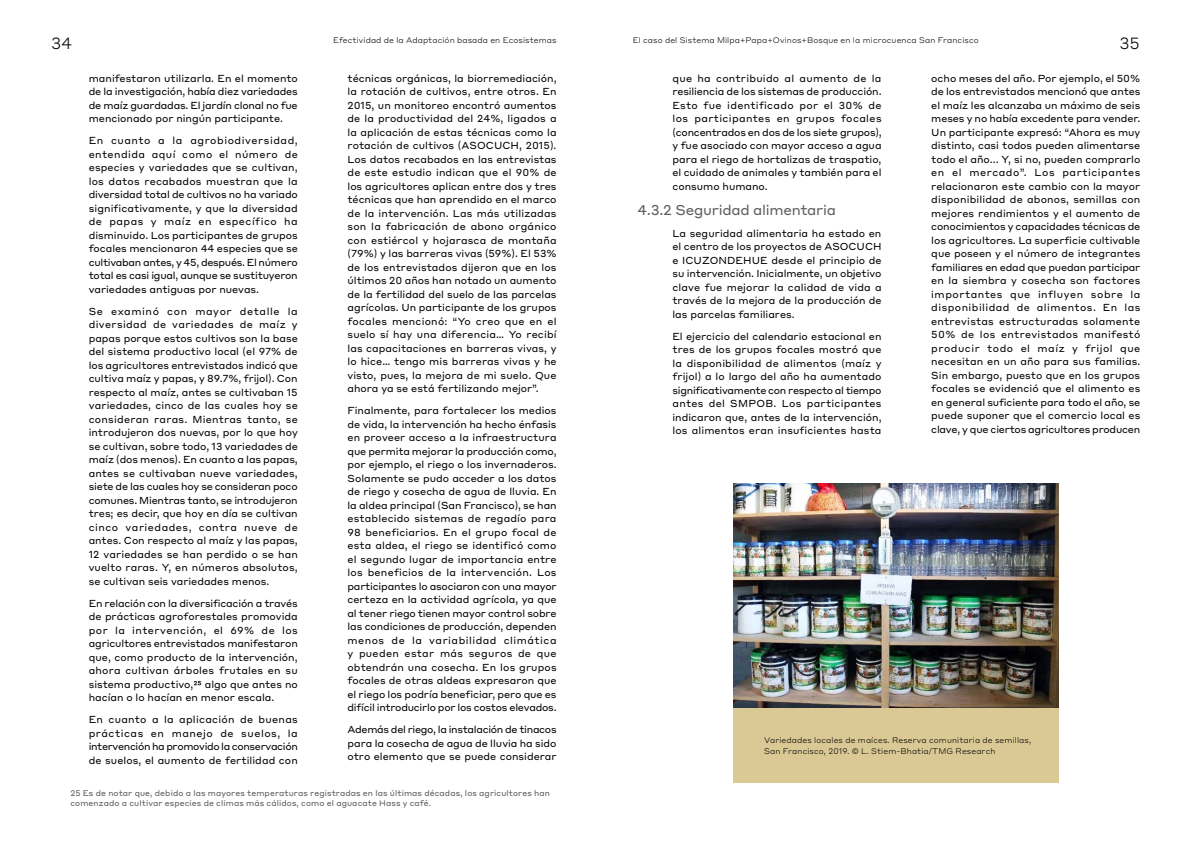
<style>
.page{position:relative;width:1191px;height:842px;background:#fff}
.page>*{position:absolute;margin:0;border:0;box-sizing:border-box;transform-origin:0 0}
.t1{font:300 16px "Styrene A";color:#000}
.t2{font:14px "Styrene A";letter-spacing:-.02em;color:#5e5e5e}
.t3{font:10px/13.5px "Styrene A";letter-spacing:-.005em;color:#000;text-align:justify}
.t4{font:300 8px/11px "Styrene A";letter-spacing:.01em;color:#000}
.t5{font:8px/10px "Styrene A";letter-spacing:.01em;color:#56595a}
</style>
<div class="page">
<div style="left:733px;top:484px;width:325px;height:298px;background:#dac895"></div>
<img style="left:733px;top:484px;width:325px;height:224px">
<p class="t4" style="left:333px;top:34px;width:225px">Efectividad de la Adaptación basada en Ecosistemas</p>
<p class="t4" style="left:632px;top:34px;width:347px">El caso del Sistema Milpa+Papa+Ovinos+Bosque en la microcuenca San Francisco</p>
<h1 class="t1" style="left:51px;top:30px;width:23px">34</h1>
<h1 class="t1" style="left:1119px;top:30px;width:22px">35</h1>
<p class="t3" style="left:347px;top:71px;width:211px">técnicas orgánicas, la biorremediación, la rotación de cultivos, entre otros. En 2015, un monitoreo encontró aumentos de la productividad del 24%, ligados a la aplicación de estas técnicas como la rotación de cultivos (ASOCUCH, 2015).<br>Los datos recabados en las entrevistas de este estudio indican que el 90% de los agricultores aplican entre dos y tres técnicas que han aprendido en el marco de la intervención. Las más utilizadas son la fabricación de abono orgánico con estiércol y hojarasca de montaña (79%) y las barreras vivas (59%). El 53% de los entrevistados dijeron que en los últimos 20 años han notado un aumento de la fertilidad del suelo de las parcelas agrícolas. Un participante de los grupos focales mencionó: “Yo creo que en el suelo sí hay una diferencia… Yo recibí las capacitaciones en barreras vivas, y lo hice… tengo mis barreras vivas y he visto, pues, la mejora de mi suelo. Que ahora ya se está fertilizando mejor”.</p>
<p class="t3" style="left:347px;top:403px;width:211px">Finalmente, para fortalecer los medios de vida, la intervención ha hecho énfasis en proveer acceso a la infraestructura que permita mejorar la producción como, por ejemplo, el riego o los invernaderos.<br>Solamente se pudo acceder a los datos de riego y cosecha de agua de lluvia. En la aldea principal (San Francisco), se han establecido sistemas de regadío para 98 beneficiarios. En el grupo focal de esta aldea, el riego se identificó como el segundo lugar de importancia entre los beneficios de la intervención. Los participantes lo asociaron con una mayor certeza en la actividad agrícola, ya que al tener riego tienen mayor control sobre las condiciones de producción, dependen menos de la variabilidad climática y pueden estar más seguros de que obtendrán una cosecha. En los grupos focales de otras aldeas expresaron que el riego los podría beneficiar, pero que es difícil introducirlo por los costos elevados.</p>
<p class="t3" style="left:347px;top:722px;width:211px">Además del riego, la instalación de tinacos para la cosecha de agua de lluvia ha sido otro elemento que se puede considerar</p>
<p class="t5" style="left:70px;top:787px;width:481px">25 Es de notar que, debido a las mayores temperaturas registradas en las últimas décadas, los agricultores han comenzado a cultivar especies de climas más cálidos, como el aguacate Hass y café.</p>
<p class="t3" style="left:89px;top:71px;width:211px">manifestaron utilizarla. En el momento de la investigación, había diez variedades de maíz guardadas. El jardín clonal no fue mencionado por ningún participante.</p>
<p class="t3" style="left:89px;top:133px;width:211px">En cuanto a la agrobiodiversidad, entendida aquí como el número de especies y variedades que se cultivan, los datos recabados muestran que la diversidad total de cultivos no ha variado significativamente, y que la diversidad de papas y maíz en específico ha disminuido. Los participantes de grupos focales mencionaron 44 especies que se cultivaban antes, y 45, después. El número total es casi igual, aunque se sustituyeron variedades antiguas por nuevas.</p>
<p class="t3" style="left:89px;top:304px;width:211px">Se examinó con mayor detalle la diversidad de variedades de maíz y papas porque estos cultivos son la base del sistema productivo local (el 97% de los agricultores entrevistados indicó que cultiva maíz y papas, y 89.7%, frijol). Con respecto al maíz, antes se cultivaban 15 variedades, cinco de las cuales hoy se consideran raras. Mientras tanto, se introdujeron dos nuevas, por lo que hoy se cultivan, sobre todo, 13 variedades de maíz (dos menos). En cuanto a las papas, antes se cultivaban nueve variedades, siete de las cuales hoy se consideran poco comunes. Mientras tanto, se introdujeron tres; es decir, que hoy en día se cultivan cinco variedades, contra nueve de antes. Con respecto al maíz y las papas, 12 variedades se han perdido o se han vuelto raras. Y, en números absolutos, se cultivan seis variedades menos.</p>
<p class="t3" style="left:89px;top:596px;width:211px">En relación con la diversificación a través de prácticas agroforestales promovida por la intervención, el 69% de los agricultores entrevistados manifestaron que, como producto de la intervención, ahora cultivan árboles frutales en su sistema productivo,25 algo que antes no hacían o lo hacían en menor escala.</p>
<p class="t3" style="left:89px;top:712px;width:211px">En cuanto a la aplicación de buenas prácticas en manejo de suelos, la intervención ha promovido la conservación de suelos, el aumento de fertilidad con</p>
<p class="t3" style="left:672px;top:71px;width:211px">que ha contribuido al aumento de la resiliencia de los sistemas de producción.<br>Esto fue identificado por el 30% de los participantes en grupos focales (concentrados en dos de los siete grupos), y fue asociado con mayor acceso a agua para el riego de hortalizas de traspatio, el cuidado de animales y también para el consumo humano.</p>
<h2 class="t2" style="left:637px;top:198px;width:200px">4.3.2 Seguridad alimentaria</h2>
<p class="t3" style="left:672px;top:226px;width:211px">La seguridad alimentaria ha estado en el centro de los proyectos de ASOCUCH e ICUZONDEHUE desde el principio de su intervención. Inicialmente, un objetivo clave fue mejorar la calidad de vida a través de la mejora de la producción de las parcelas familiares.</p>
<p class="t3" style="left:672px;top:329px;width:211px">El ejercicio del calendario estacional en tres de los grupos focales mostró que la disponibilidad de alimentos (maíz y frijol) a lo largo del año ha aumentado significativamente con respecto al tiempo antes del SMPOB. Los participantes indicaron que, antes de la intervención, los alimentos eran insuficientes hasta</p>
<p class="t3" style="left:931px;top:71px;width:211px">ocho meses del año. Por ejemplo, el 50% de los entrevistados mencionó que antes el maíz les alcanzaba un máximo de seis meses y no había excedente para vender.<br>Un participante expresó: “Ahora es muy distinto, casi todos pueden alimentarse todo el año... Y, si no, pueden comprarlo en el mercado”. Los participantes relacionaron este cambio con la mayor disponibilidad de abonos, semillas con mejores rendimientos y el aumento de conocimientos y capacidades técnicas de los agricultores. La superficie cultivable que poseen y el número de integrantes familiares en edad que puedan participar en la siembra y cosecha son factores importantes que influyen sobre la disponibilidad de alimentos. En las entrevistas estructuradas solamente 50% de los entrevistados manifestó producir todo el maíz y frijol que necesitan en un año para sus familias.<br>Sin embargo, puesto que en los grupos focales se evidenció que el alimento es en general suficiente para todo el año, se puede suponer que el comercio local es clave, y que ciertos agricultores producen</p>
<p class="t4" style="left:764px;top:734px;width:268px">Variedades locales de maíces. Reserva comunitaria de semillas,<br>San Francisco, 2019. © L. Stiem-Bhatia/TMG Research</p>
</div>
